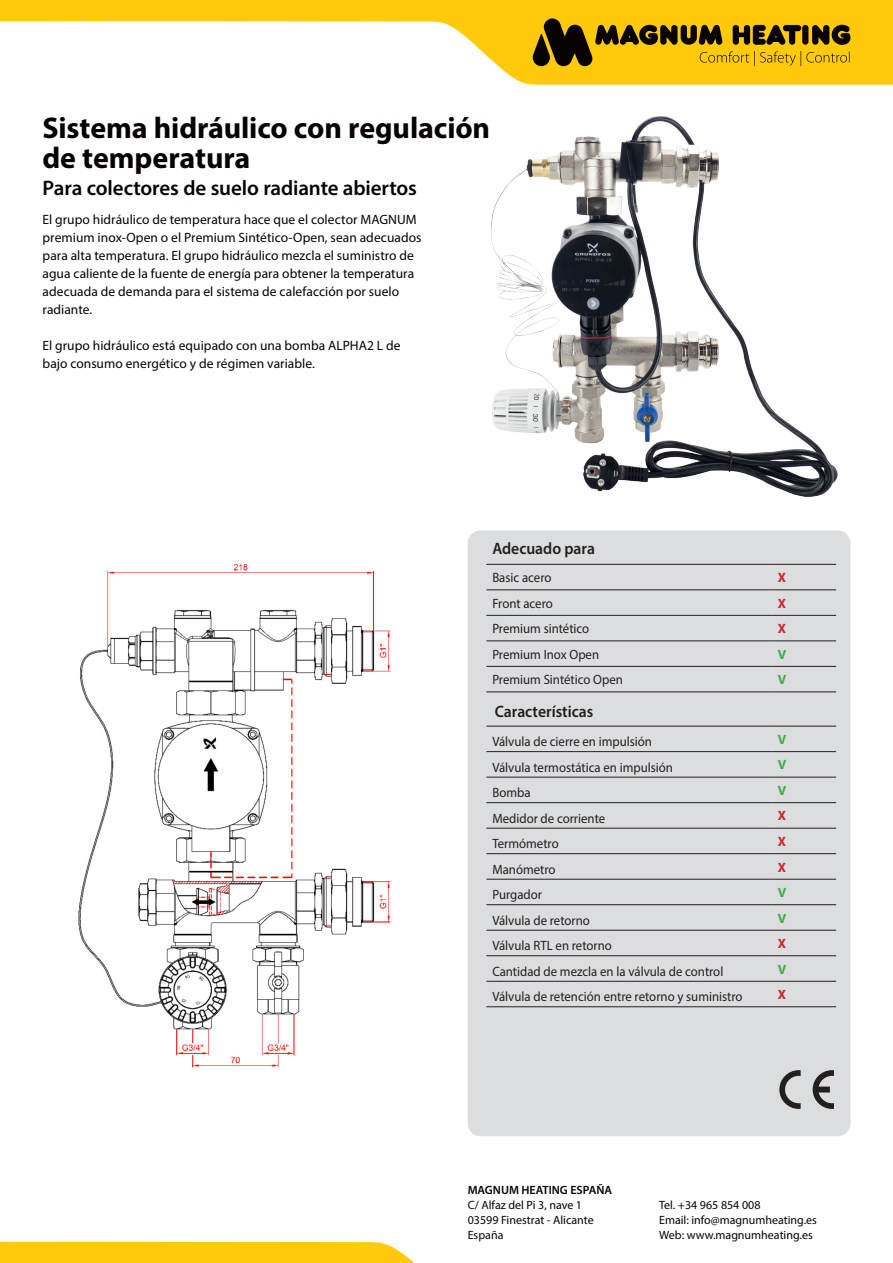
<style>
.page{position:relative;width:893px;height:1263px;background:#fff}
.page>*{position:absolute;margin:0;border:0;box-sizing:border-box;transform-origin:0 0}
.t1{font:700 30px/30px "Myriad Pro";letter-spacing:-.005em;color:#080302}
.t2{font:600 21px "Myriad Pro";letter-spacing:-.005em;color:#080302}
.t3{font:600 16.5px "Myriad Pro";color:#231f20;scale:.95 1}
.t4{font:13.5px/18px "Myriad Pro";letter-spacing:.005em;color:#080302}
.t5{font:13.5px "Myriad Pro";color:#231f20;scale:.95 1}
.t6{font:700 13.5px "Myriad Pro";color:#d1232a}
.t7{font:700 13.5px "Myriad Pro";color:#40ae49}
.t8{font:12px/15px "Myriad Pro";color:#080302}
.t9{font:600 12px "Myriad Pro";color:#080302}
</style>
<div class="page">
<div style="left:0;top:1242px;width:414px;height:21px;background:#feca0a"></div>
<svg style="left:0;top:0;width:893px;height:85px"></svg>
<svg style="left:533px;top:18px;width:317px;height:48px;background:#a78407"></svg>
<img style="left:491px;top:116px;width:347px;height:381px">
<div style="left:468px;top:530px;width:382px;height:606px;background:#dcdddf;border-radius:13px"></div>
<hr style="left:486px;top:590px;width:286px;height:1px;background:#231f20">
<hr style="left:772px;top:590px;width:64px;height:1px;background:#231f20">
<hr style="left:486px;top:615px;width:286px;height:1px;background:#231f20">
<hr style="left:772px;top:615px;width:64px;height:1px;background:#231f20">
<hr style="left:486px;top:641px;width:286px;height:1px;background:#231f20">
<hr style="left:772px;top:641px;width:64px;height:1px;background:#231f20">
<hr style="left:486px;top:666px;width:286px;height:1px;background:#231f20">
<hr style="left:772px;top:666px;width:64px;height:1px;background:#231f20">
<hr style="left:486px;top:692px;width:286px;height:1px;background:#231f20">
<hr style="left:772px;top:692px;width:64px;height:1px;background:#231f20">
<hr style="left:486px;top:564px;width:286px;height:1px;background:#231f20">
<hr style="left:772px;top:564px;width:64px;height:1px;background:#231f20">
<hr style="left:486px;top:751px;width:286px;height:1px;background:#231f20">
<hr style="left:772px;top:751px;width:64px;height:1px;background:#231f20">
<hr style="left:486px;top:777px;width:286px;height:1px;background:#231f20">
<hr style="left:772px;top:777px;width:64px;height:1px;background:#231f20">
<hr style="left:486px;top:802px;width:286px;height:1px;background:#231f20">
<hr style="left:772px;top:802px;width:64px;height:1px;background:#231f20">
<hr style="left:486px;top:828px;width:286px;height:1px;background:#231f20">
<hr style="left:772px;top:828px;width:64px;height:1px;background:#231f20">
<hr style="left:486px;top:853px;width:286px;height:1px;background:#231f20">
<hr style="left:772px;top:853px;width:64px;height:1px;background:#231f20">
<hr style="left:486px;top:879px;width:286px;height:1px;background:#231f20">
<hr style="left:772px;top:879px;width:64px;height:1px;background:#231f20">
<hr style="left:486px;top:904px;width:286px;height:1px;background:#231f20">
<hr style="left:772px;top:904px;width:64px;height:1px;background:#231f20">
<hr style="left:486px;top:930px;width:286px;height:1px;background:#231f20">
<hr style="left:772px;top:930px;width:64px;height:1px;background:#231f20">
<hr style="left:486px;top:955px;width:286px;height:1px;background:#231f20">
<hr style="left:772px;top:955px;width:64px;height:1px;background:#231f20">
<hr style="left:486px;top:981px;width:286px;height:1px;background:#231f20">
<hr style="left:772px;top:981px;width:64px;height:1px;background:#231f20">
<hr style="left:486px;top:1006px;width:286px;height:1px;background:#231f20">
<hr style="left:772px;top:1006px;width:64px;height:1px;background:#231f20">
<hr style="left:486px;top:726px;width:286px;height:1px;background:#231f20">
<hr style="left:772px;top:726px;width:64px;height:1px;background:#231f20">
<svg style="left:779px;top:1070px;width:22px;height:39px"></svg>
<svg style="left:813px;top:1070px;width:21px;height:39px"></svg>
<img style="left:78px;top:564px;width:313px;height:504px">
<p class="t1" style="left:43px;top:112px;width:449px">Sistema hidráulico con regulación de temperatura</p>
<p class="t2" style="left:43px;top:175px;width:376px">Para colectores de suelo radiante abiertos</p>
<p class="t4" style="left:43px;top:210px;width:381px">El grupo hidráulico de temperatura hace que el colector MAGNUM premium inox-Open o el Premium Sintético-Open, sean adecuados para alta temperatura. El grupo hidráulico mezcla el suministro de agua caliente de la fuente de energía para obtener la temperatura adecuada de demanda para el sistema de calefacción por suelo radiante.</p>
<p class="t4" style="left:43px;top:336px;width:360px">El grupo hidráulico está equipado con una bomba ALPHA2 L de bajo consumo energético y de régimen variable.</p>
<p class="t3" style="left:492px;top:537px;width:110px">Adecuado para</p>
<p class="t5" style="left:492px;top:569px;width:64px">Basic acero</p>
<p class="t6" style="left:778px;top:569px;width:10px">X</p>
<p class="t5" style="left:492px;top:595px;width:65px">Front acero</p>
<p class="t6" style="left:778px;top:594px;width:10px">X</p>
<p class="t5" style="left:492px;top:620px;width:104px">Premium sintético</p>
<p class="t6" style="left:778px;top:620px;width:10px">X</p>
<p class="t5" style="left:492px;top:646px;width:114px">Premium Inox Open</p>
<p class="t7" style="left:778px;top:645px;width:10px">V</p>
<p class="t5" style="left:492px;top:671px;width:139px">Premium Sintético Open</p>
<p class="t7" style="left:778px;top:671px;width:10px">V</p>
<p class="t3" style="left:495px;top:701px;width:105px">Características</p>
<p class="t5" style="left:492px;top:733px;width:170px">Válvula de cierre en impulsión</p>
<p class="t7" style="left:778px;top:730px;width:10px">V</p>
<p class="t5" style="left:492px;top:759px;width:192px">Válvula termostática en impulsión</p>
<p class="t7" style="left:778px;top:756px;width:10px">V</p>
<p class="t5" style="left:492px;top:784px;width:42px">Bomba</p>
<p class="t7" style="left:778px;top:782px;width:10px">V</p>
<p class="t5" style="left:492px;top:810px;width:120px">Medidor de corriente</p>
<p class="t6" style="left:778px;top:807px;width:10px">X</p>
<p class="t5" style="left:492px;top:835px;width:71px">Termómetro</p>
<p class="t6" style="left:778px;top:833px;width:10px">X</p>
<p class="t5" style="left:492px;top:861px;width:68px">Manómetro</p>
<p class="t6" style="left:778px;top:858px;width:10px">X</p>
<p class="t5" style="left:492px;top:886px;width:54px">Purgador</p>
<p class="t7" style="left:778px;top:884px;width:10px">V</p>
<p class="t5" style="left:492px;top:912px;width:104px">Válvula de retorno</p>
<p class="t7" style="left:778px;top:909px;width:10px">V</p>
<p class="t5" style="left:492px;top:937px;width:127px">Válvula RTL en retorno</p>
<p class="t6" style="left:778px;top:935px;width:10px">X</p>
<p class="t5" style="left:492px;top:963px;width:245px">Cantidad de mezcla en la válvula de control</p>
<p class="t7" style="left:778px;top:960px;width:10px">V</p>
<p class="t5" style="left:492px;top:988px;width:265px">Válvula de retención entre retorno y suministro</p>
<p class="t6" style="left:778px;top:986px;width:10px">X</p>
<p class="t9" style="left:468px;top:1182px;width:146px">MAGNUM HEATING ESPAÑA</p>
<p class="t8" style="left:468px;top:1197px;width:128px">C/ Alfaz del Pi 3, nave 1<br>03599 Finestrat - Alicante<br>España</p>
<p class="t8" style="left:659px;top:1197px;width:159px">Tel. +34 965 854 008<br>Email: info@magnumheating.es<br>Web: www.magnumheating.es</p>
</div>
